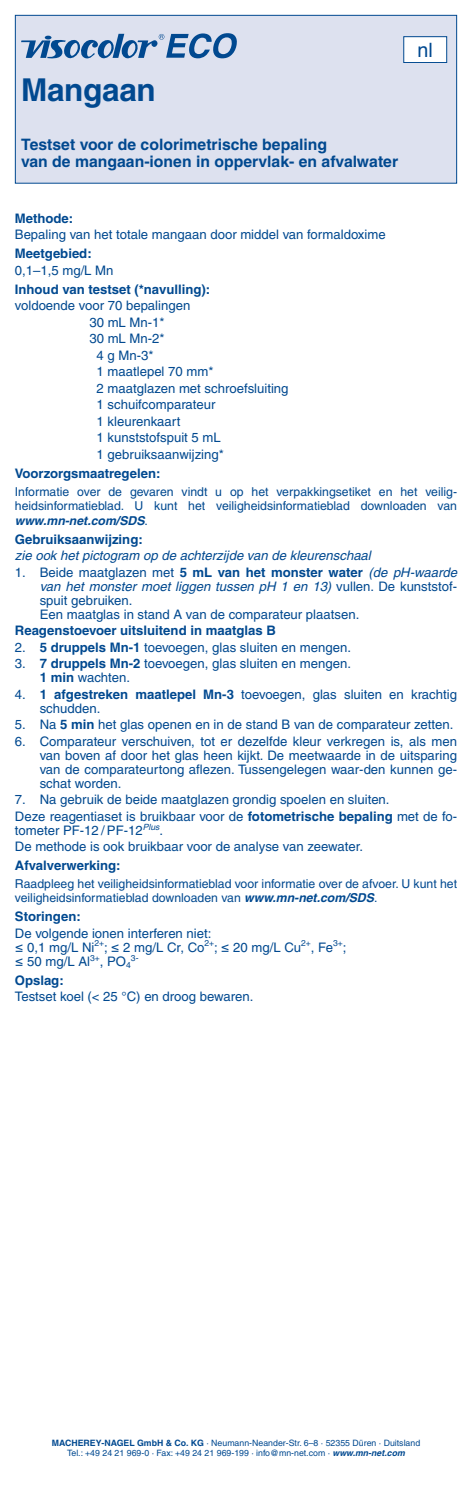
<style>
.page{position:relative;width:472px;height:1489px;background:#fff}
.page>*{position:absolute;margin:0;border:0;box-sizing:border-box;transform-origin:0 0}
.t1{font:700 31.5px "Helvetica LT Pro";letter-spacing:-.01em;color:#014990}
.t2{font:19.78px "Helvetica";color:#014990}
.t3{font:700 15.75px/17.3px "Helvetica LT Pro";color:#014990}
.t4{font:13.12px/14px "Helvetica LT Pro";color:#014990}
.t5{font:700 13.12px "Helvetica LT Pro";color:#014990}
.t6{font:italic 13.12px "Helvetica LT Pro";color:#014990}
.t7{font:12.25px/14.7px "Helvetica LT Pro";color:#014990;text-align:justify}
.t8{font:8.75px/10.5px "Helvetica LT Pro";color:#014990;text-align:center}
.t9{font:8.58px "Helvetica LT Pro";color:#014990}
.s1{font-weight:700;font-style:italic}
.s2{font-weight:700}
.s3{font-style:italic}
</style>
<div class="page">
<div style="left:15px;top:15px;width:441px;height:168px;background:#dde1ef"></div>
<svg style="left:21px;top:33px;width:215px;height:25px"></svg>
<div style="left:15px;top:15px;width:441px;height:169px;border:1px solid #014990"></div>
<div style="left:403px;top:37px;width:43px;height:26px;background:#fff"></div>
<div style="left:403px;top:36px;width:43px;height:27px;border:1px solid #014990"></div>
<h1 class="t1" style="left:21px;top:70px;width:136px">Mangaan</h1>
<p class="t3" style="left:21px;top:136px;width:378px">Testset voor de colorimetrische bepaling<br>van de mangaan-ionen in oppervlak- en afvalwater</p>
<h2 class="t2" style="left:417px;top:34px;width:17px">nl</h2>
<p class="t5" style="left:15px;top:210px;width:60px">Methode:</p>
<p class="t4" style="left:15px;top:228px;width:372px">Bepaling van het totale mangaan door middel van formaldoxime</p>
<p class="t5" style="left:15px;top:246px;width:78px">Meetgebied:</p>
<p class="t4" style="left:15px;top:263px;width:100px">0,1–1,5 mg/L Mn</p>
<p class="t5" style="left:15px;top:281px;width:196px">Inhoud van testset (*navulling):</p>
<p class="t4" style="left:15px;top:298px;width:177px">voldoende voor 70 bepalingen</p>
<p class="t4" style="left:89px;top:315px;width:77px">30 mL Mn-1*</p>
<p class="t4" style="left:89px;top:331px;width:77px">30 mL Mn-2*</p>
<p class="t4" style="left:96px;top:348px;width:58px">4 g Mn-3*</p>
<p class="t4" style="left:96px;top:364px;width:118px">1 maatlepel 70 mm*</p>
<p class="t4" style="left:96px;top:381px;width:193px">2 maatglazen met schroefsluiting</p>
<p class="t4" style="left:96px;top:397px;width:120px">1 schuifcomparateur</p>
<p class="t4" style="left:96px;top:414px;width:85px">1 kleurenkaart</p>
<p class="t4" style="left:96px;top:430px;width:126px">1 kunststofspuit 5 mL</p>
<p class="t4" style="left:96px;top:447px;width:129px">1 gebruiksaanwijzing*</p>
<p class="t5" style="left:15px;top:465px;width:147px">Voorzorgsmaatregelen:</p>
<p class="t7" style="left:15px;top:484px;width:443px">Informatie over de gevaren vindt u op het verpakkingsetiket en het veilig&shy;heidsinformatieblad. U kunt het veiligheidsinformatieblad downloaden van <span class="s1">www.mn-net.com/SDS</span>.</p>
<p class="t5" style="left:15px;top:531px;width:129px">Gebruiksaanwijzing:</p>
<p class="t6" style="left:15px;top:548px;width:357px">zie ook het pictogram op de achterzijde van de kleurenschaal</p>
<p class="t4" style="left:40px;top:565px;width:418px;text-indent:-25px">1. Beide maatglazen met <span class="s2">5 mL van het monster water</span> <span class="s3">(de pH-waarde van het monster moet liggen tussen pH 1 en 13)</span> vullen. De kunststof&shy;spuit gebruiken.<br>Een maatglas in stand A van de comparateur plaatsen.</p>
<p class="t5" style="left:15px;top:623px;width:262px">Reagenstoevoer uitsluitend in maatglas B</p>
<p class="t4" style="left:15px;top:640px;width:337px">2. <span class="s2">5 druppels Mn-1</span> toevoegen, glas sluiten en mengen.</p>
<p class="t4" style="left:40px;top:656px;width:312px;text-indent:-25px">3. <span class="s2">7 druppels Mn-2</span> toevoegen, glas sluiten en mengen.<br><span class="s2">1 min</span> wachten.</p>
<p class="t4" style="left:40px;top:687px;width:418px;text-indent:-25px">4. <span class="s2">1 afgestreken maatlepel Mn-3</span> toevoegen, glas sluiten en krachtig schudden.</p>
<p class="t4" style="left:15px;top:717px;width:439px">5. Na <span class="s2">5 min</span> het glas openen en in de stand B van de comparateur zetten.</p>
<p class="t4" style="left:40px;top:734px;width:418px;text-align:justify;text-indent:-25px">6. Comparateur verschuiven, tot er dezelfde kleur verkregen is, als men van boven af door het glas heen kijkt. De meetwaarde in de uitsparing van de comparateurtong aflezen. Tussengelegen waar-den kunnen ge&shy;schat worden.</p>
<p class="t4" style="left:15px;top:791px;width:443px;line-height:16.4px">7. Na gebruik de beide maatglazen grondig spoelen en sluiten.<br>Deze reagentiaset is bruikbaar voor de <span class="s2">fotometrische bepaling</span> met de fo-</p>
<p class="t4" style="left:15px;top:822px;width:349px;line-height:16.4px">tometer PF-12 / PF-12<sup>Plus</sup>.<br>De methode is ook bruikbaar voor de analyse van zeewater.</p>
<p class="t5" style="left:15px;top:857px;width:107px">Afvalverwerking:</p>
<p class="t7" style="left:15px;top:875px;width:443px">Raadpleeg het veiligheidsinformatieblad voor informatie over de afvoer. U kunt het veiligheidsinformatieblad downloaden van <span class="s1">www.mn-net.com/SDS</span>.</p>
<p class="t5" style="left:15px;top:908px;width:67px">Storingen:</p>
<p class="t4" style="left:15px;top:926px;width:333px">De volgende ionen interferen niet:<br>≤ 0,1 mg/L Ni<sup>2+</sup>; ≤ 2 mg/L Cr, Co<sup>2+</sup>; ≤ 20 mg/L Cu<sup>2+</sup>, Fe<sup>3+</sup>; ≤ 50 mg/L Al<sup>3+</sup>, PO<sub>4</sub></p>
<p class="t9" style="left:131px;top:952px;width:9px">3-</p>
<p class="t5" style="left:15px;top:972px;width:50px">Opslag:</p>
<p class="t4" style="left:15px;top:989px;width:240px">Testset koel (&lt; 25 °C) en droog bewaren.</p>
<p class="t8" style="left:52px;top:1437px;width:369px"><span class="s2">MACHEREY-NAGEL GmbH &amp; Co. KG</span> · Neumann-Neander-Str. 6–8 · 52355 Düren · Duitsland<br>Tel.: +49 24 21 969-0 · Fax: +49 24 21 969-199 · info@mn-net.com · <span class="s1">www.mn-net.com</span></p>
</div>
